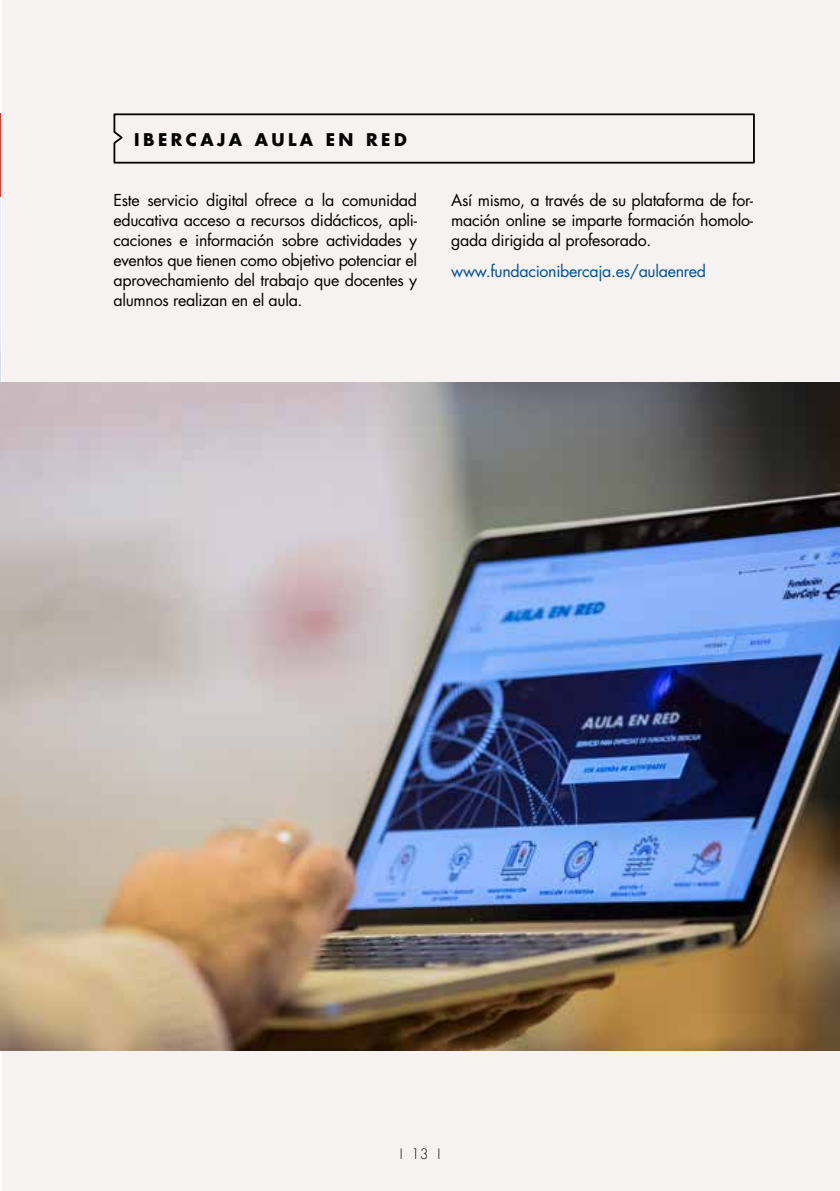
<style>
.page{position:relative;width:840px;height:1191px;background:#fff}
.page>*{position:absolute;margin:0;border:0;box-sizing:border-box;transform-origin:0 0}
.t1{font:700 17px "Futura Std";letter-spacing:.2em;color:#000}
.t2{font:16px/20px "Futura Std";letter-spacing:-.02em;color:#000;text-align:justify}
.t3{font:16px "Futura Std";letter-spacing:-.02em;color:#005095}
.t4{font:300 14px "Futura Std";color:#000}
</style>
<div class="page">
<div style="left:2px;top:0;width:837px;height:1191px;background:#f5f2f1"></div>
<img style="left:0;top:197px;width:1px;height:186px">
<hr style="left:0;top:113px;width:1px;height:84px;background:#ff2b2e">
<svg style="left:113px;top:113px;width:642px;height:51px"></svg>
<img style="left:0;top:383px;width:839px;height:667px">
<p class="t1" style="left:134px;top:128px;width:274px">IBERCAJA AULA EN RED</p>
<p class="t2" style="left:113px;top:190px;width:305px">Este servicio digital ofrece a la comunidad educativa acceso a recursos didácticos, apli&shy;caciones e información sobre actividades y eventos que tienen como objetivo potenciar el aprovechamiento del trabajo que docentes y alumnos realizan en el aula.</p>
<p class="t2" style="left:451px;top:190px;width:303px">Así mismo, a través de su plataforma de for&shy;mación online se imparte formación homolo&shy;gada dirigida al profesorado.</p>
<p class="t3" style="left:451px;top:261px;width:256px">www.fundacionibercaja.es/aulaenred</p>
<p class="t4" style="left:399px;top:1145px;width:42px">I 13 I</p>
</div>
